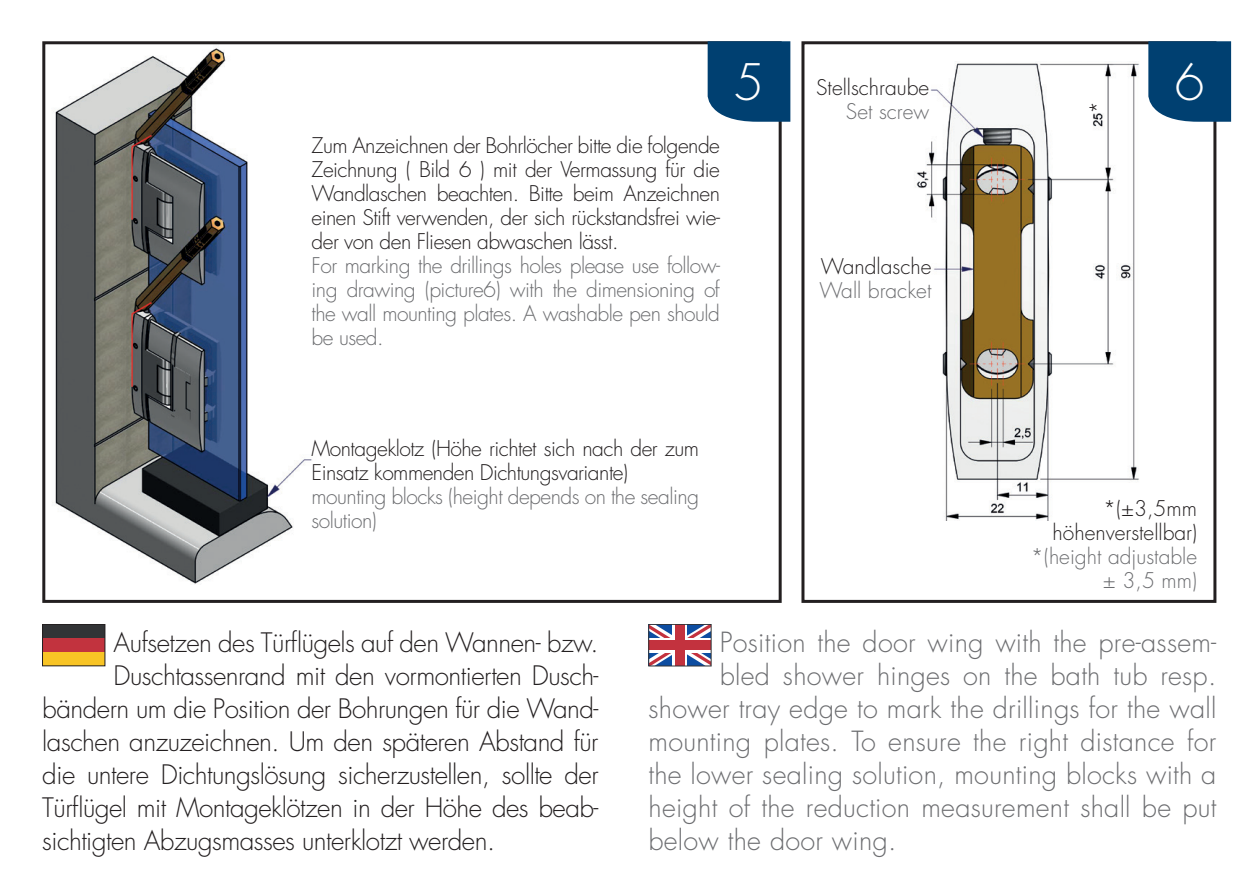
<style>
.page{position:relative;width:1259px;height:892px;background:#fff}
.page>*{position:absolute;margin:0;border:0;box-sizing:border-box;transform-origin:0 0}
.t1{font:300 48.9px "Futura";color:#fff}
.t2{font:300 27px "Futura";letter-spacing:.01em;color:#6c6d70}
.t3{font:300 26.1px "Futura";letter-spacing:-.02em;color:#231f20}
.t4{font:300 21px/24px "Futura";letter-spacing:-.025em;color:#231f20}
.t5{font:300 21px/24px "Futura";letter-spacing:-.025em;color:#6c6d70}
.t6{font:300 21px/24px "Futura";color:#231f20;text-align:right}
.t7{font:300 21px/24px "Futura";color:#6c6d70;text-align:right}
</style>
<div class="page">
<img style="left:915px;top:63px;width:224px;height:457px">
<div style="left:801px;top:41px;width:415px;height:562px;border:3px solid #231f20"></div>
<svg style="left:650px;top:626px;width:59px;height:38px"></svg>
<svg style="left:673px;top:626px;width:14px;height:38px"></svg>
<svg style="left:650px;top:638px;width:59px;height:14px"></svg>
<div style="left:675px;top:624px;width:9px;height:41px;background:#c3323e"></div>
<div style="left:648px;top:640px;width:63px;height:9px;background:#c3323e"></div>
<div style="left:648px;top:624px;width:63px;height:42px;border:1px solid #323436"></div>
<div style="left:42px;top:652px;width:63px;height:13px;background:#f8c425"></div>
<div style="left:42px;top:638px;width:63px;height:14px;background:#c2333e"></div>
<div style="left:42px;top:624px;width:63px;height:14px;background:#323436"></div>
<div style="left:42px;top:624px;width:63px;height:42px;border:1px solid #231f20"></div>
<img style="left:52px;top:48px;width:260px;height:536px">
<div style="left:42px;top:41px;width:739px;height:562px;border:3px solid #231f20"></div>
<svg style="left:1148px;top:41px;width:82px;height:81px;background:#0c4977"></svg>
<svg style="left:707px;top:41px;width:83px;height:81px;background:#0d4977"></svg>
<p class="t4" style="left:311px;top:134px;width:410px;text-align:justify">Zum Anzeichnen der Bohrlöcher bitte die folgende Zeichnung ( Bild 6 ) mit der Vermassung für die Wandlaschen beachten. Bitte beim Anzeichnen einen Stift verwenden, der sich rückstandsfrei wie&shy;der von den Fliesen abwaschen lässt.</p>
<p class="t5" style="left:311px;top:254px;width:410px;text-align:justify">For marking the drillings holes please use follow&shy;ing drawing (picture6) with the dimensioning of the wall mounting plates. A washable pen should be used.</p>
<h1 class="t1" style="left:734px;top:51px;width:32px">5</h1>
<p class="t4" style="left:311px;top:436px;width:389px">Montageklotz (Höhe richtet sich nach der zum<br>Einsatz kommenden Dichtungsvariante)</p>
<p class="t5" style="left:311px;top:484px;width:389px">mounting blocks (height depends on the sealing solution)</p>
<p class="t6" style="left:816px;top:75px;width:115px">Stellschraube</p>
<p class="t7" style="left:846px;top:99px;width:85px">Set screw</p>
<p class="t6" style="left:820px;top:255px;width:112px">Wandlasche</p>
<p class="t7" style="left:819px;top:279px;width:114px">Wall bracket</p>
<p class="t4" style="left:1085px;top:114px;width:14px;rotate:-90deg">*</p>
<h1 class="t1" style="left:1174px;top:51px;width:32px">6</h1>
<p class="t6" style="left:1052px;top:496px;width:146px">*(±3,5mm höhenverstellbar)</p>
<p class="t7" style="left:1030px;top:544px;width:168px">*(height adjustable ± 3,5 mm)</p>
<p class="t3" style="left:114px;top:625px;width:486px">Aufsetzen des Türflügels auf den Wannen- bzw.</p>
<p class="t3" style="left:114px;top:658px;width:486px">Duschtassenrand mit den vormontierten Dusch-</p>
<p class="t3" style="left:42px;top:691px;width:558px">bändern um die Position der Bohrungen für die Wand-</p>
<p class="t3" style="left:42px;top:724px;width:557px">laschen anzuzeichnen. Um den späteren Abstand für</p>
<p class="t3" style="left:42px;top:757px;width:558px">die untere Dichtungslösung sicherzustellen, sollte der</p>
<p class="t3" style="left:42px;top:790px;width:558px">Türflügel mit Montageklötzen in der Höhe des beab-</p>
<p class="t3" style="left:42px;top:823px;width:454px">sichtigten Abzugsmasses unterklotzt werden.</p>
<p class="t2" style="left:719px;top:625px;width:498px">Position the door wing with the pre-assem-</p>
<p class="t2" style="left:719px;top:658px;width:498px">bled shower hinges on the bath tub resp.</p>
<p class="t2" style="left:648px;top:691px;width:569px">shower tray edge to mark the drillings for the wall</p>
<p class="t2" style="left:648px;top:724px;width:569px">mounting plates. To ensure the right distance for</p>
<p class="t2" style="left:648px;top:757px;width:569px">the lower sealing solution, mounting blocks with a</p>
<p class="t2" style="left:648px;top:790px;width:569px">height of the reduction measurement shall be put</p>
<p class="t2" style="left:648px;top:823px;width:249px">below the door wing.</p>
</div>
